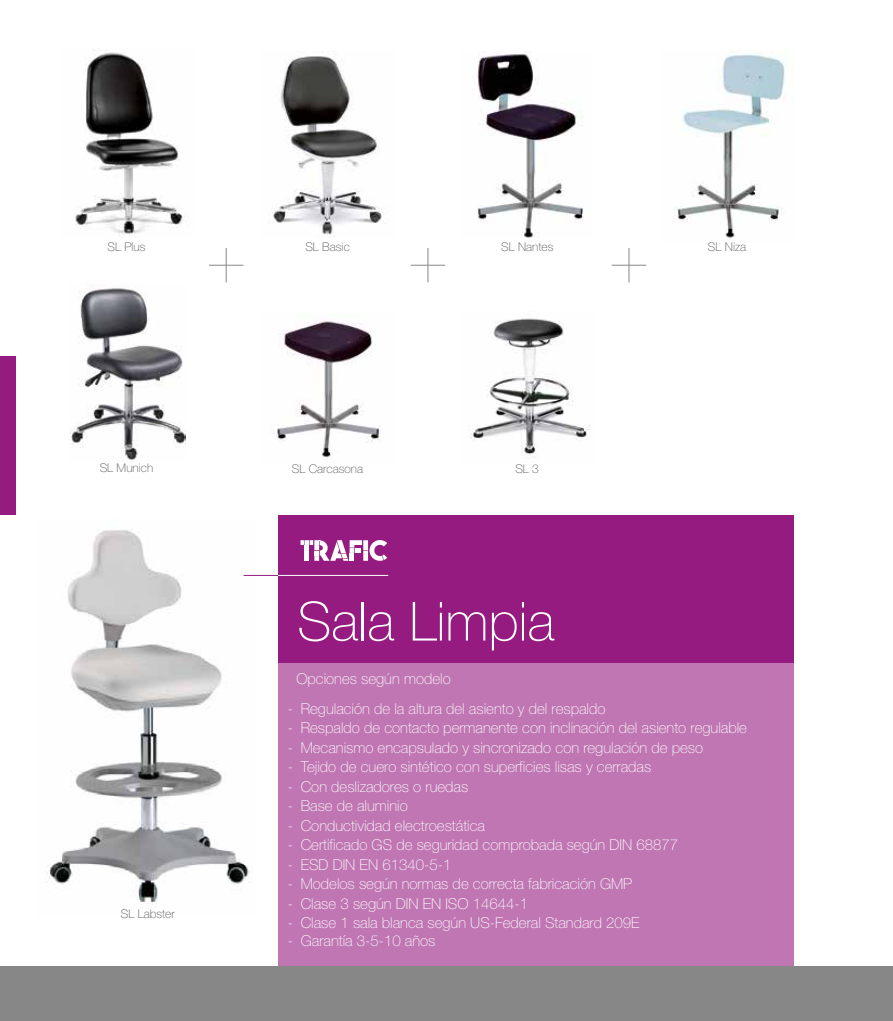
<style>
.page{position:relative;width:893px;height:1021px;background:#fff}
.page>*{position:absolute;margin:0;border:0;box-sizing:border-box;transform-origin:0 0}
.t1{font:100 54px "Helvetica Neue";color:#fff}
.t2{font:100 15px "Helvetica Neue";color:#fff}
.t3{font:100 12px "Helvetica Neue";color:#575756}
</style>
<div class="page">
<div style="left:0;top:966px;width:893px;height:54px;background:#878787"></div>
<img style="left:46px;top:530px;width:209px;height:378px">
<img style="left:70px;top:285px;width:116px;height:176px">
<div style="left:278px;top:662px;width:516px;height:304px;background:#bf76b3"></div>
<div style="left:278px;top:515px;width:516px;height:147px;background:#951b81"></div>
<svg style="left:301px;top:540px;width:86px;height:21px"></svg>
<hr style="left:244px;top:575px;width:34px;height:1px;background:#951b81">
<hr style="left:278px;top:575px;width:110px;height:1px;background:#fff">
<hr style="left:209px;top:265px;width:34px;height:1px;background:#878787">
<hr style="left:226px;top:248px;width:1px;height:34px;background:#878787">
<hr style="left:411px;top:265px;width:34px;height:1px;background:#878787">
<hr style="left:428px;top:248px;width:1px;height:34px;background:#878787">
<hr style="left:612px;top:265px;width:34px;height:1px;background:#878787">
<hr style="left:629px;top:248px;width:1px;height:34px;background:#878787">
<div style="left:0;top:356px;width:15px;height:159px;background:#951b81"></div>
<img style="left:75px;top:49px;width:111px;height:188px">
<img style="left:273px;top:56px;width:113px;height:181px">
<img style="left:477px;top:51px;width:106px;height:186px">
<img style="left:674px;top:54px;width:112px;height:186px">
<img style="left:277px;top:321px;width:104px;height:137px">
<img style="left:469px;top:318px;width:121px;height:139px">
<p class="t3" style="left:108px;top:239px;width:40px">SL Plus</p>
<p class="t3" style="left:100px;top:461px;width:55px">SL Munich</p>
<p class="t3" style="left:121px;top:906px;width:56px">SL Labster</p>
<p class="t3" style="left:305px;top:239px;width:46px">SL Basic</p>
<p class="t3" style="left:292px;top:462px;width:73px">SL Carcasona</p>
<p class="t3" style="left:501px;top:240px;width:54px">SL Nantes</p>
<p class="t3" style="left:515px;top:461px;width:25px">SL 3</p>
<h1 class="t1" style="left:297px;top:590px;width:259px">Sala Limpia</h1>
<p class="t2" style="left:296px;top:670px;width:156px">Opciones según modelo</p>
<p class="t3" style="left:708px;top:240px;width:40px">SL Niza</p>
<p class="t2" style="left:288px;top:699px;width:319px">- Regulación de la altura del asiento y del respaldo</p>
<p class="t2" style="left:288px;top:719px;width:460px">- Respaldo de contacto permanente con inclinación del asiento regulable</p>
<p class="t2" style="left:288px;top:738px;width:417px">- Mecanismo encapsulado y sincronizado con regulación de peso</p>
<p class="t2" style="left:288px;top:758px;width:365px">- Tejido de cuero sintético con superficies lisas y cerradas</p>
<p class="t2" style="left:288px;top:777px;width:182px">- Con deslizadores o ruedas</p>
<p class="t2" style="left:288px;top:797px;width:121px">- Base de aluminio</p>
<p class="t2" style="left:288px;top:816px;width:199px">- Conductividad electroestática</p>
<p class="t2" style="left:288px;top:836px;width:392px">- Certificado GS de seguridad comprobada según DIN 68877</p>
<p class="t2" style="left:288px;top:855px;width:165px">- ESD DIN EN 61340-5-1</p>
<p class="t2" style="left:288px;top:875px;width:346px">- Modelos según normas de correcta fabricación GMP</p>
<p class="t2" style="left:288px;top:894px;width:242px">- Clase 3 según DIN EN ISO 14644-1</p>
<p class="t2" style="left:288px;top:914px;width:353px">- Clase 1 sala blanca según US-Federal Standard 209E</p>
<p class="t2" style="left:288px;top:932px;width:149px">- Garantía 3-5-10 años</p>
</div>
